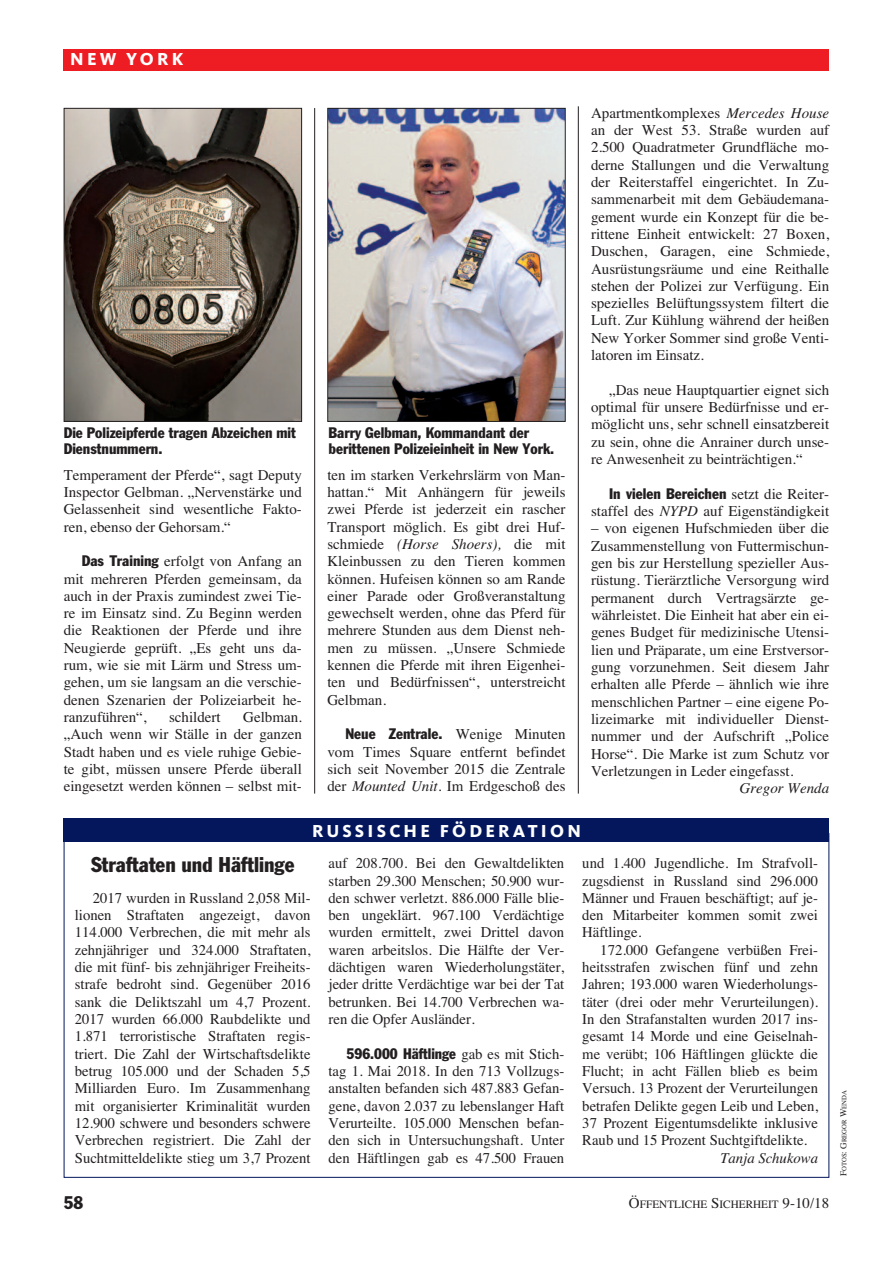
<style>
.page{position:relative;width:893px;height:1263px;background:#fff}
.page>*{position:absolute;margin:0;border:0;box-sizing:border-box;transform-origin:0 0}
.t1{font:condensed 21px "Franklin Gothic";color:#231f20}
.t2{font:800 18px "Kievit";letter-spacing:.175em;color:#fff}
.t3{font:condensed 18px "Franklin Gothic";color:#231f20}
.t4{font:15px/17.2px "Times";color:#231f20;text-align:justify}
.t5{font:condensed 15px/15.8px "Franklin Gothic";color:#231f20}
.t6{font:italic 15px "Times";color:#231f20}
.t7{font:11.25px "Times";color:#231f20}
.t8{font:6.75px "Times";color:#231f20}
.s1{font-family:"Franklin Gothic";font-stretch:condensed}
.s2{font-style:italic}
.s3{font-family:"Times";font-stretch:normal}
.s4{font-size:15px}
.s5{font-size:9px}
</style>
<div class="page">
<hr style="left:314px;top:108px;width:1px;height:686px;background:#231f20">
<hr style="left:578px;top:106px;width:1px;height:687px;background:#231f20">
<div style="left:64px;top:49px;width:765px;height:21px;background:#ee1d23"></div>
<img style="left:66px;top:110px;width:234px;height:310px">
<div style="left:64px;top:108px;width:238px;height:314px;border:1px solid #231f20"></div>
<img style="left:329px;top:110px;width:235px;height:310px">
<div style="left:327px;top:108px;width:239px;height:314px;border:1px solid #231f20"></div>
<div style="left:64px;top:818px;width:765px;height:24px;background:#04175c"></div>
<p class="t2" style="left:70px;top:53px;width:115px">NEW YORK</p>
<p class="t5" style="left:64px;top:426px;width:234px">Die Polizeipferde tragen Abzeichen mit<br>Dienstnummern.</p>
<p class="t5" style="left:329px;top:426px;width:227px">Barry Gelbman, Kommandant der berittenen Polizeieinheit in New York.</p>
<p class="t4" style="left:64px;top:466px;width:240px">Temperament der Pferde“, sagt Deputy Inspector Gelbman. „Nervenstärke und Gelassenheit sind wesentliche Fakto&shy;ren, ebenso der Gehorsam.“</p>
<p class="t4" style="left:64px;top:552px;width:240px;text-indent:18px"><span class="s1">Das Training</span> erfolgt von Anfang an mit mehreren Pferden gemeinsam, da auch in der Praxis zumindest zwei Tie&shy;re im Einsatz sind. Zu Beginn werden die Reaktionen der Pferde und ihre Neugierde geprüft. „Es geht uns da&shy;rum, wie sie mit Lärm und Stress um&shy;gehen, um sie langsam an die verschie&shy;denen Szenarien der Polizeiarbeit he&shy;ranzuführen“,</p>
<p class="t4" style="left:64px;top:708px;width:240px;text-indent:179px">Gelbman. „Auch wenn wir Ställe in der ganzen Stadt haben und es viele ruhige Gebie&shy;te gibt, müssen unsere Pferde überall eingesetzt werden können – selbst mit-</p>
<p class="t4" style="left:169px;top:708px;width:53px">schildert</p>
<p class="t4" style="left:327px;top:466px;width:240px">ten im starken Verkehrslärm von Man&shy;hattan.“ Mit Anhängern für jeweils zwei Pferde ist jederzeit ein rascher Transport möglich. Es gibt drei Huf&shy;schmiede <span class="s2">(Horse Shoers),</span> die mit Kleinbussen zu den Tieren kommen können. Hufeisen können so am Rande einer Parade oder Großveranstaltung gewechselt werden, ohne das Pferd für mehrere Stunden aus dem Dienst neh&shy;men zu müssen. „Unsere Schmiede kennen die Pferde mit ihren Eigenhei&shy;ten und Bedürfnissen“, unterstreicht Gelbman.</p>
<p class="t5" style="left:345px;top:727px;width:222px">Neue Zentrale. <span class="s3">Wenige Minuten</span></p>
<p class="t4" style="left:327px;top:743px;width:240px">vom Times Square entfernt befindet sich seit November 2015 die Zentrale der <span class="s2">Mounted Unit</span>. Im Erdgeschoß des</p>
<p class="t2" style="left:312px;top:825px;width:270px">RUSSISCHE FÖDERATION</p>
<p class="t4" style="left:591px;top:104px;width:240px">Apartmentkomplexes <span class="s2">Mercedes House </span>an der West 53. Straße wurden auf 2.500 Quadratmeter Grundfläche mo&shy;derne Stallungen und die Verwaltung der Reiterstaffel eingerichtet. In Zu&shy;sammenarbeit mit dem Gebäudemana&shy;gement wurde ein Konzept für die be&shy;rittene Einheit entwickelt: 27 Boxen, Duschen, Garagen, eine Schmiede, Ausrüstungsräume und eine Reithalle stehen der Polizei zur Verfügung. Ein spezielles Belüftungssystem filtert die Luft. Zur Kühlung während der heißen New Yorker Sommer sind große Venti&shy;latoren im Einsatz.</p>
<p class="t4" style="left:591px;top:381px;width:240px;text-indent:18px">„Das neue Hauptquartier eignet sich optimal für unsere Bedürfnisse und er&shy;möglicht uns, sehr schnell einsatzbereit zu sein, ohne die Anrainer durch unse&shy;re Anwesenheit zu beinträchtigen.“</p>
<p class="t5" style="left:609px;top:487px;width:222px">In vielen Bereichen <span class="s3">setzt die Reiter-</span></p>
<p class="t4" style="left:591px;top:502px;width:240px">staffel des <span class="s2">NYPD</span> auf Eigenständigkeit</p>
<p class="t4" style="left:591px;top:520px;width:240px">– von eigenen Hufschmieden über die Zusammenstellung von Futtermischun&shy;gen bis zur Herstellung spezieller Aus&shy;rüstung. Tierärztliche Versorgung wird permanent durch Vertragsärzte ge&shy;währleistet. Die Einheit hat aber ein ei&shy;genes Budget für medizinische Utensi&shy;lien und Präparate, um eine Erstversor&shy;gung vorzunehmen. Seit diesem Jahr erhalten alle Pferde – ähnlich wie ihre menschlichen Partner – eine eigene Po&shy;lizeimarke mit individueller Dienst&shy;nummer und der Aufschrift „Police Horse“. Die Marke ist zum Schutz vor Verletzungen in Leder eingefasst.</p>
<p class="t6" style="left:740px;top:779px;width:91px">Gregor Wenda</p>
<h1 class="t1" style="left:91px;top:857px;width:205px">Straftaten und Häftlinge</h1>
<p class="t4" style="left:75px;top:889px;width:237px;text-indent:18px">2017 wurden in Russland 2,058 Mil&shy;lionen Straftaten angezeigt, davon 114.000 Verbrechen, die mit mehr als zehnjähriger und 324.000 Straftaten, die mit fünf- bis zehnjähriger Freiheits&shy;strafe bedroht sind. Gegenüber 2016 sank die Deliktszahl um 4,7 Prozent.<br>2017 wurden 66.000 Raubdelikte und 1.871 terroristische Straftaten regis&shy;triert. Die Zahl der Wirtschaftsdelikte betrug 105.000 und der Schaden 5,5<br>Milliarden Euro. Im Zusammenhang mit organisierter Kriminalität wurden 12.900 schwere und besonders schwere Verbrechen registriert. Die Zahl der Suchtmitteldelikte stieg um 3,7 Prozent</p>
<p class="t4" style="left:329px;top:854px;width:237px">auf 208.700. Bei den Gewaltdelikten starben 29.300 Menschen; 50.900 wur&shy;den schwer verletzt. 886.000 Fälle blie&shy;ben ungeklärt. 967.100 Verdächtige wurden ermittelt, zwei Drittel davon waren arbeitslos. Die Hälfte der Ver&shy;dächtigen waren Wiederholungstäter, jeder dritte Verdächtige war bei der Tat betrunken. Bei 14.700 Verbrechen wa&shy;ren die Opfer Ausländer.</p>
<p class="t5" style="left:347px;top:1047px;width:219px">596.000 Häftlinge <span class="s3">gab es mit Stich-</span></p>
<p class="t4" style="left:329px;top:1062px;width:237px">tag 1. Mai 2018. In den 713 Vollzugs&shy;anstalten befanden sich 487.883 Gefan&shy;gene, davon 2.037 zu lebenslanger Haft Verurteilte. 105.000 Menschen befan&shy;den sich in Untersuchungshaft. Unter den Häftlingen gab es 47.500 Frauen</p>
<p class="t4" style="left:582px;top:854px;width:237px">und 1.400 Jugendliche. Im Strafvoll&shy;zugsdienst in Russland sind 296.000<br>Männer und Frauen beschäftigt; auf je&shy;den Mitarbeiter kommen somit zwei Häftlinge.</p>
<p class="t4" style="left:582px;top:941px;width:237px;text-indent:18px">172.000 Gefangene verbüßen Frei&shy;heitsstrafen zwischen fünf und zehn Jahren; 193.000 waren Wiederholungs&shy;täter (drei oder mehr Verurteilungen).<br>In den Strafanstalten wurden 2017 ins&shy;gesamt 14 Morde und eine Geiselnah&shy;me verübt; 106 Häftlingen glückte die Flucht; in acht Fällen blieb es beim Versuch. 13 Prozent der Verurteilungen betrafen Delikte gegen Leib und Leben, 37 Prozent Eigentumsdelikte inklusive Raub und 15 Prozent Suchtgiftdelikte.</p>
<p class="t6" style="left:720px;top:1149px;width:99px">Tanja Schukowa</p>
<p class="t3" style="left:64px;top:1196px;width:21px">58</p>
<p class="t7" style="left:629px;top:1198px;width:202px"><span class="s4">Ö</span>FFENTLICHE <span class="s4">S</span>ICHERHEIT <span class="s4">9-10/18</span></p>
<p class="t8" style="left:840px;top:1176px;width:88px;rotate:-90deg"><span class="s5">F</span>OTOS<span class="s5">: G</span>REGOR <span class="s5">W</span>ENDA</p>
</div>
